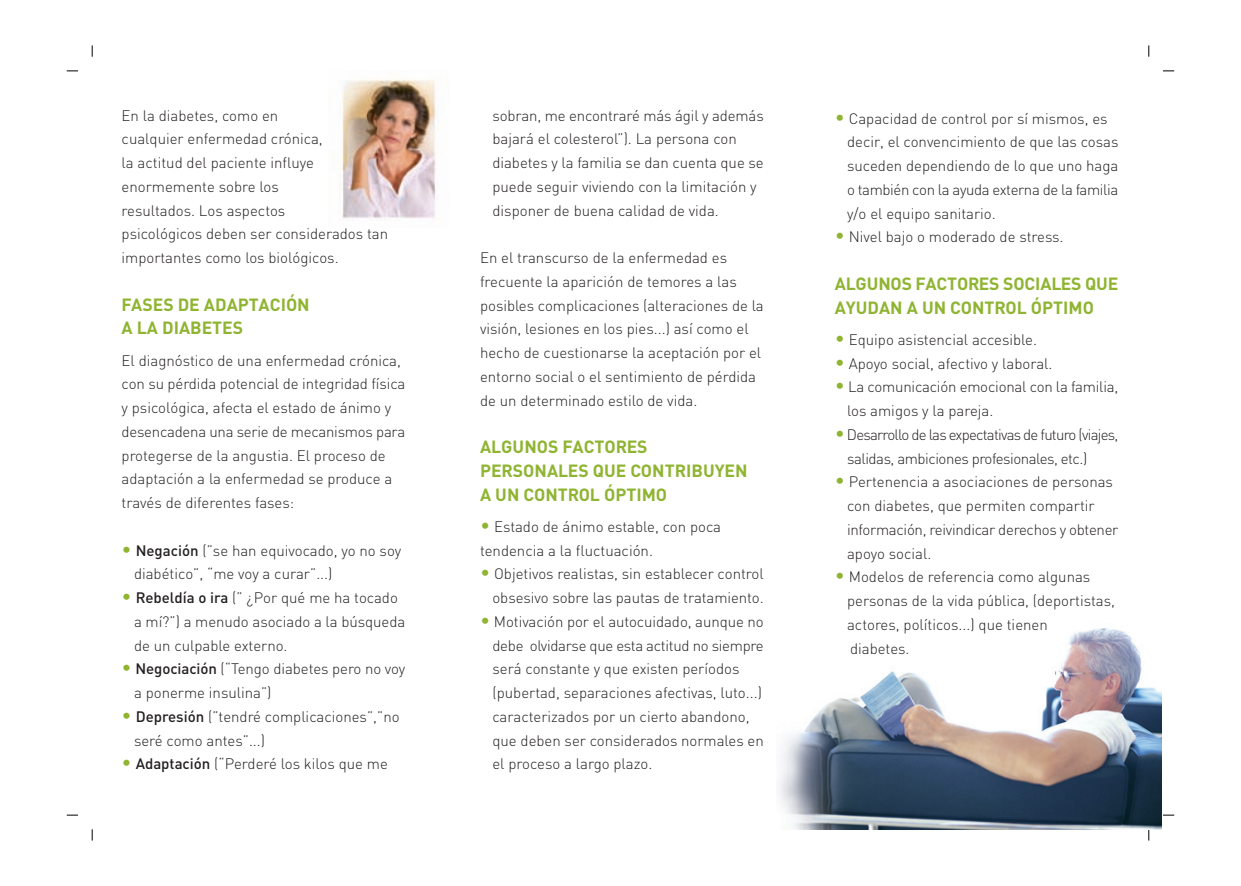
<style>
.page{position:relative;width:1241px;height:886px;background:#fff}
.page>*{position:absolute;margin:0;border:0;box-sizing:border-box;transform-origin:0 0}
.t1{font:700 17.5px/23.8px "DIN";color:#8fb431}
.t2{font:300 15px/23.8px "DIN";color:#231f20}
.t3{font:300 15px/23.8px "DIN";letter-spacing:-.05em;color:#231f20}
.s1{font-size:18.75px;color:#8fb431}
.s2{font-weight:500}
</style>
<div class="page">
<svg style="left:92px;top:45px;width:1px;height:12px"></svg>
<svg style="left:1148px;top:45px;width:1px;height:12px"></svg>
<img style="left:780px;top:628px;width:380px;height:201px">
<img style="left:341px;top:79px;width:98px;height:141px">
<p class="t2" style="left:122px;top:105px;width:268px">En la diabetes, como en<br>cualquier enfermedad crónica,<br>la actitud del paciente influye enormemente sobre los<br>resultados. Los aspectos<br>psicológicos deben ser considerados tan importantes como los biológicos.</p>
<p class="t1" style="left:122px;top:294px;width:190px">FASES DE ADAPTACIÓN<br>A LA DIABETES</p>
<p class="t2" style="left:122px;top:350px;width:285px">El diagnóstico de una enfermedad crónica, con su pérdida potencial de integridad física y psicológica, afecta el estado de ánimo y desencadena una serie de mecanismos para protegerse de la angustia. El proceso de adaptación a la enfermedad se produce a través de diferentes fases:</p>
<p class="t2" style="left:134px;top:540px;width:269px;text-indent:-12px"><span class="s1">•</span> <span class="s2">Negación</span> (”se han equivocado, yo no soy diabético”, “me voy a curar”...)</p>
<p class="t2" style="left:134px;top:588px;width:273px;text-indent:-12px"><span class="s1">•</span> <span class="s2">Rebeldía o ira</span> (” ¿Por qué me ha tocado a mí?”) a menudo asociado a la búsqueda de un culpable externo.</p>
<p class="t2" style="left:134px;top:659px;width:273px;text-indent:-12px"><span class="s1">•</span> <span class="s2">Negociación</span> (“Tengo diabetes pero no voy a ponerme insulina”)</p>
<p class="t2" style="left:134px;top:706px;width:267px;text-indent:-12px"><span class="s1">•</span> <span class="s2">Depresión</span> (”tendré complicaciones”,”no seré como antes”...)</p>
<p class="t2" style="left:122px;top:754px;width:268px"><span class="s1">•</span> <span class="s2">Adaptación</span> (“Perderé los kilos que me</p>
<p class="t2" style="left:492px;top:105px;width:273px">sobran, me encontraré más ágil y además bajará el colesterol”). La persona con diabetes y la familia se dan cuenta que se puede seguir viviendo con la limitación y disponer de buena calidad de vida.</p>
<p class="t2" style="left:480px;top:248px;width:285px">En el transcurso de la enfermedad es frecuente la aparición de temores a las posibles complicaciones (alteraciones de la visión, lesiones en los pies...) así como el hecho de cuestionarse la aceptación por el entorno social o el sentimiento de pérdida de un determinado estilo de vida.</p>
<p class="t1" style="left:480px;top:437px;width:269px">ALGUNOS FACTORES<br>PERSONALES QUE CONTRIBUYEN<br>A UN CONTROL ÓPTIMO</p>
<p class="t2" style="left:480px;top:516px;width:242px"><span class="s1">•</span> Estado de ánimo estable, con poca tendencia a la fluctuación.</p>
<p class="t2" style="left:480px;top:564px;width:285px;text-align:right"><span class="s1">•</span> Objetivos realistas, sin establecer control obsesivo sobre las pautas de tratamiento.</p>
<p class="t2" style="left:492px;top:611px;width:273px;text-indent:-12px"><span class="s1">•</span> Motivación por el autocuidado, aunque no debe olvidarse que esta actitud no siempre será constante y que existen períodos (pubertad, separaciones afectivas, luto...) caracterizados por un cierto abandono, que deben ser considerados normales en el proceso a largo plazo.</p>
<p class="t2" style="left:847px;top:108px;width:273px;text-indent:-12px"><span class="s1">•</span> Capacidad de control por sí mismos, es decir, el convencimiento de que las cosas suceden dependiendo de lo que uno haga o también con la ayuda externa de la familia y/o el equipo sanitario.</p>
<p class="t2" style="left:834px;top:227px;width:230px"><span class="s1">•</span> Nivel bajo o moderado de stress.</p>
<p class="t1" style="left:834px;top:273px;width:285px">ALGUNOS FACTORES SOCIALES QUE<br>AYUDAN A UN CONTROL ÓPTIMO</p>
<p class="t2" style="left:834px;top:329px;width:204px"><span class="s1">•</span> Equipo asistencial accesible.</p>
<p class="t2" style="left:834px;top:353px;width:219px"><span class="s1">•</span> Apoyo social, afectivo y laboral.</p>
<p class="t2" style="left:847px;top:377px;width:273px;text-indent:-12px"><span class="s1">•</span> La comunicación emocional con la familia, los amigos y la pareja.</p>
<p class="t3" style="left:847px;top:424px;width:273px;text-indent:-12px"><span class="s1">•</span> Desarrollo de las expectativas de futuro (viajes, salidas, ambiciones profesionales, etc.)</p>
<p class="t2" style="left:847px;top:472px;width:273px;text-indent:-12px"><span class="s1">•</span> Pertenencia a asociaciones de personas con diabetes, que permiten compartir información, reivindicar derechos y obtener apoyo social.</p>
<p class="t2" style="left:847px;top:567px;width:269px;text-indent:-12px"><span class="s1">•</span> Modelos de referencia como algunas personas de la vida pública, (deportistas, actores, políticos...) que tienen<br>diabetes.</p>
</div>
